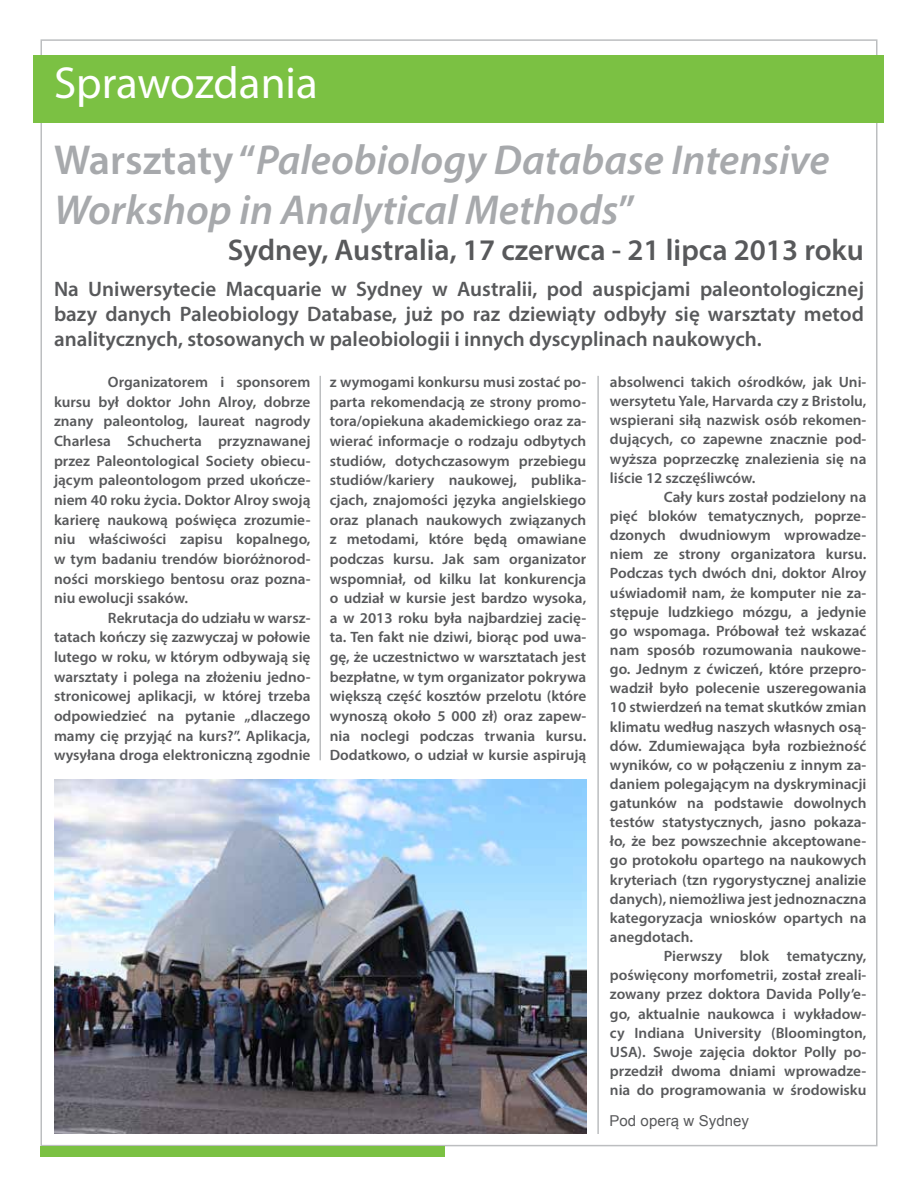
<style>
.page{position:relative;width:918px;height:1188px;background:#fff}
.page>*{position:absolute;margin:0;border:0;box-sizing:border-box;transform-origin:0 0}
.t1{font:45px "Myriad Pro";color:#fff}
.t2{font:italic 600 42px/50.4px "Myriad Pro";color:#a7a9ac}
.t3{font:600 30px "Myriad Pro";color:#58595b}
.t4{font:600 21px/25.2px "Myriad Pro";color:#58595b;text-align:justify}
.t5{font:600 15px/19.6px "Myriad Pro";color:#58595b;text-align:justify}
.t6{font:15px "Arial";letter-spacing:.005em;color:#58595b}
.s1{font-style:normal}
</style>
<div class="page">
<div style="left:33px;top:55px;width:850px;height:68px;background:#7bc143"></div>
<hr style="left:597px;top:376px;width:2px;height:758px;background:#bcbec0">
<hr style="left:320px;top:376px;width:1px;height:384px;background:#bcbec0">
<div style="left:40px;top:1146px;width:406px;height:10px;background:#7bc143"></div>
<img style="left:54px;top:780px;width:532px;height:354px">
<h1 class="t1" style="left:54px;top:55px;width:265px">Sprawozdania</h1>
<h2 class="t2" style="left:54px;top:133px;width:777px"><span class="s1">Warsztaty “</span>Paleobiology Database Intensive<br>Workshop in Analytical Methods<span class="s1">”</span></h2>
<h3 class="t3" style="left:228px;top:231px;width:638px">Sydney, Australia, 17 czerwca - 21 lipca 2013 roku</h3>
<p class="t4" style="left:54px;top:276px;width:812px">Na Uniwersytecie Macquarie w Sydney w Australii, pod auspicjami paleontologicznej bazy danych Paleobiology Database, już po raz dziewiąty odbyły się warsztaty metod analitycznych, stosowanych w paleobiologii i innych dyscyplinach naukowych.</p>
<p class="t5" style="left:610px;top:372px;width:258px;line-height:19.2px">absolwenci takich ośrodków, jak Uni&shy;wersytetu Yale, Harvarda czy z Bristolu, wspierani siłą nazwisk osób rekomen&shy;dujących, co zapewne znacznie pod&shy;wyższa poprzeczkę znalezienia się na liście 12 szczęśliwców.</p>
<p class="t5" style="left:610px;top:487px;width:258px;line-height:19.2px;text-indent:54px">Cały kurs został podzielony na pięć bloków tematycznych, poprze&shy;dzonych dwudniowym wprowadze&shy;niem ze strony organizatora kursu.<br>Podczas tych dwóch dni, doktor Alroy uświadomił nam, że komputer nie za&shy;stępuje ludzkiego mózgu, a jedynie go wspomaga. Próbował też wskazać nam sposób rozumowania naukowe&shy;go. Jednym z ćwiczeń, które przepro&shy;wadził było polecenie uszeregowania 10 stwierdzeń na temat skutków zmian klimatu według naszych własnych osą&shy;dów. Zdumiewająca była rozbieżność wyników, co w połączeniu z innym za&shy;daniem polegającym na dyskryminacji gatunków na podstawie dowolnych testów statystycznych, jasno pokaza&shy;ło, że bez powszechnie akceptowane&shy;go protokołu opartego na naukowych kryteriach (tzn rygorystycznej analizie danych), niemożliwa jest jednoznaczna kategoryzacja wniosków opartych na anegdotach.</p>
<p class="t5" style="left:610px;top:946px;width:258px;line-height:19.2px;text-indent:54px">Pierwszy blok tematyczny, poświęcony morfometrii, został zreali&shy;zowany przez doktora Davida Polly’e&shy;go, aktualnie naukowca i wykładow&shy;cy Indiana University (Bloomington, USA). Swoje zajęcia doktor Polly po&shy;przedził dwoma dniami wprowadze&shy;nia do programowania w środowisku</p>
<p class="t5" style="left:330px;top:372px;width:258px">z wymogami konkursu musi zostać po&shy;parta rekomendacją ze strony promo&shy;tora/opiekuna akademickiego oraz za&shy;wierać informacje o rodzaju odbytych studiów, dotychczasowym przebiegu studiów/kariery naukowej, publika&shy;cjach, znajomości języka angielskiego oraz planach naukowych związanych z metodami, które będą omawiane podczas kursu. Jak sam organizator wspomniał, od kilku lat konkurencja o udział w kursie jest bardzo wysoka, a w 2013 roku była najbardziej zacię&shy;ta. Ten fakt nie dziwi, biorąc pod uwa&shy;gę, że uczestnictwo w warsztatach jest bezpłatne, w tym organizator pokrywa większą część kosztów przelotu (które wynoszą około 5 000 zł) oraz zapew&shy;nia noclegi podczas trwania kursu.<br>Dodatkowo, o udział w kursie aspirują</p>
<p class="t5" style="left:54px;top:372px;width:258px;text-indent:54px">Organizatorem i sponsorem kursu był doktor John Alroy, dobrze znany paleontolog, laureat nagrody Charlesa Schucherta przyznawanej przez Paleontological Society obiecu&shy;jącym paleontologom przed ukończe&shy;niem 40 roku życia. Doktor Alroy swoją karierę naukową poświęca zrozumie&shy;niu właściwości zapisu kopalnego, w tym badaniu trendów bioróżnorod&shy;ności morskiego bentosu oraz pozna&shy;niu ewolucji ssaków.</p>
<p class="t5" style="left:54px;top:608px;width:258px;text-indent:54px">Rekrutacja do udziału w warsz&shy;tatach kończy się zazwyczaj w połowie lutego w roku, w którym odbywają się warsztaty i polega na złożeniu jedno&shy;stronicowej aplikacji, w której trzeba odpowiedzieć na pytanie „dlaczego mamy cię przyjąć na kurs?”. Aplikacja, wysyłana droga elektroniczną zgodnie</p>
<p class="t6" style="left:609px;top:1111px;width:141px">Pod operą w Sydney</p>
</div>
